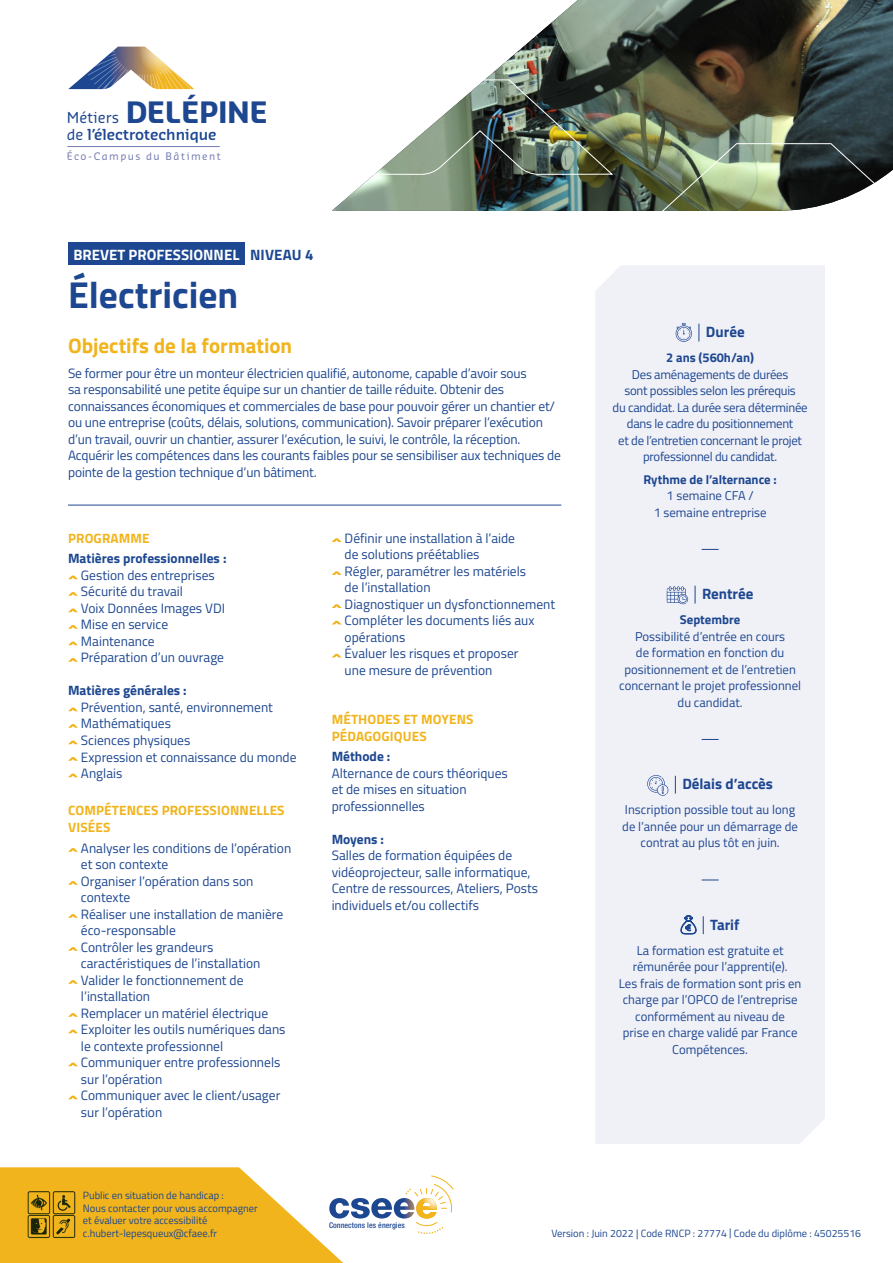
<style>
.page{position:relative;width:893px;height:1263px;background:#fff}
.page>*{position:absolute;margin:0;border:0;box-sizing:border-box;transform-origin:0 0}
.t1{font:700 37.5px "Titillium Web";color:#1d4790}
.t2{font:700 28.8px "Sansa Pro";color:#1d4790}
.t3{font:700 21px "Titillium Web";color:#f1b41c}
.t4{font:700 15px "Titillium Web";color:#1d4790}
.t5{font:700 15px "Titillium Web";color:#fff}
.t6{font:600 14.85px "Sansa Soft Pro";color:#1d4790}
.t7{font:13.5px/16.5px "Titillium Web";color:#1d4790}
.t8{font:700 13.5px/16.5px "Titillium Web";letter-spacing:.01em;color:#f1b41c}
.t9{font:700 13.5px "Titillium Web";color:#1d4790}
.t10{font:12.75px/16.5px "Titillium Web";color:#1d4790;text-align:center}
.t11{font:12.75px/16.5px "Titillium Web";letter-spacing:-.02em;color:#1d4790;text-align:center}
.t12{font:700 12.75px "Titillium Web";color:#1d4790}
.t13{font:10.5px/12.6px "Titillium Web";color:#1d4790}
.t14{font:10.2px "Sansa Soft Pro";letter-spacing:.145em;color:#757cb1}
.t15{font:500 condensed 7.8px "Helvetica Neue LT Std";letter-spacing:.01em;color:#1d4790}
.s1{font-family:"Sansa Soft Pro";font-weight:400;font-size:14.85px}
.s2{font-weight:400}
.s3{color:#1d4790}
</style>
<div class="page">
<img style="left:332px;top:0;width:561px;height:211px">
<div style="left:68px;top:243px;width:177px;height:22px;background:#1d4790"></div>
<img style="left:348px;top:79px;width:265px;height:96px">
<img style="left:560px;top:143px;width:333px;height:68px">
<hr style="left:68px;top:505px;width:493px;height:1px;background:#1d4790">
<svg style="left:68px;top:576px;width:10px;height:3px"></svg>
<svg style="left:68px;top:592px;width:10px;height:4px"></svg>
<svg style="left:68px;top:609px;width:10px;height:3px"></svg>
<svg style="left:68px;top:625px;width:10px;height:4px"></svg>
<svg style="left:68px;top:642px;width:10px;height:3px"></svg>
<svg style="left:68px;top:658px;width:10px;height:4px"></svg>
<svg style="left:68px;top:708px;width:10px;height:3px"></svg>
<svg style="left:68px;top:724px;width:10px;height:4px"></svg>
<svg style="left:68px;top:741px;width:10px;height:3px"></svg>
<svg style="left:68px;top:757px;width:10px;height:4px"></svg>
<svg style="left:68px;top:774px;width:10px;height:3px"></svg>
<svg style="left:68px;top:848px;width:10px;height:4px"></svg>
<svg style="left:68px;top:881px;width:10px;height:4px"></svg>
<svg style="left:68px;top:914px;width:10px;height:4px"></svg>
<svg style="left:68px;top:947px;width:10px;height:4px"></svg>
<svg style="left:68px;top:980px;width:10px;height:4px"></svg>
<svg style="left:68px;top:1013px;width:10px;height:4px"></svg>
<svg style="left:68px;top:1030px;width:10px;height:3px"></svg>
<svg style="left:68px;top:1063px;width:10px;height:3px"></svg>
<svg style="left:68px;top:1096px;width:10px;height:3px"></svg>
<svg style="left:332px;top:538px;width:10px;height:4px"></svg>
<svg style="left:332px;top:571px;width:10px;height:4px"></svg>
<svg style="left:332px;top:604px;width:10px;height:4px"></svg>
<svg style="left:332px;top:621px;width:9px;height:3px"></svg>
<svg style="left:332px;top:654px;width:9px;height:3px"></svg>
<hr style="left:68px;top:146px;width:152px;height:1px;background:#757cb1">
<svg style="left:68px;top:47px;width:126px;height:42px"></svg>
<div style="left:595px;top:266px;width:230px;height:878px;background:#f0f0f7"></div>
<svg style="left:673px;top:323px;width:26px;height:19px"></svg>
<svg style="left:702px;top:549px;width:17px;height:1px"></svg>
<svg style="left:667px;top:586px;width:21px;height:18px"></svg>
<svg style="left:695px;top:586px;width:1px;height:17px"></svg>
<svg style="left:702px;top:739px;width:17px;height:1px"></svg>
<svg style="left:647px;top:775px;width:21px;height:21px"></svg>
<svg style="left:675px;top:776px;width:1px;height:18px"></svg>
<svg style="left:702px;top:880px;width:17px;height:1px"></svg>
<svg style="left:681px;top:916px;width:15px;height:18px"></svg>
<svg style="left:703px;top:916px;width:1px;height:18px"></svg>
<svg style="left:0;top:1167px;width:454px;height:96px"></svg>
<h2 class="t2" style="left:67px;top:92px;width:202px"><span class="s1">Métiers</span> DELÉPINE</h2>
<p class="t6" style="left:67px;top:124px;width:151px"><span class="s2">de</span> l’électrotechnique</p>
<p class="t14" style="left:67px;top:149px;width:155px">Éco-Campus du Bâtiment</p>
<p class="t5" style="left:73px;top:243px;width:242px">BREVET PROFESSIONNEL <span class="s3">NIVEAU 4</span></p>
<h1 class="t1" style="left:68px;top:266px;width:172px">Électricien</h1>
<h3 class="t3" style="left:68px;top:329px;width:226px">Objectifs de la formation</h3>
<p class="t7" style="left:68px;top:364px;width:494px">Se former pour être un monteur électricien qualifié, autonome, capable d’avoir sous<br>sa responsabilité une petite équipe sur un chantier de taille réduite. Obtenir des connaissances économiques et commerciales de base pour pouvoir gérer un chantier et/ ou une entreprise (coûts, délais, solutions, communication). Savoir préparer l’exécution d’un travail, ouvrir un chantier, assurer l’exécution, le suivi, le contrôle, la réception.<br>Acquérir les compétences dans les courants faibles pour se sensibiliser aux techniques de pointe de la gestion technique d’un bâtiment.</p>
<p class="t8" style="left:68px;top:529px;width:83px">PROGRAMME</p>
<p class="t9" style="left:68px;top:548px;width:160px">Matières professionnelles :</p>
<p class="t7" style="left:81px;top:566px;width:146px">Gestion des entreprises<br>Sécurité du travail<br>Voix Données Images VDI<br>Mise en service<br>Maintenance<br>Préparation d’un ouvrage</p>
<p class="t9" style="left:68px;top:680px;width:120px">Matières générales :</p>
<p class="t7" style="left:81px;top:698px;width:217px">Prévention, santé, environnement<br>Mathématiques<br>Sciences physiques<br>Expression et connaissance du monde<br>Anglais</p>
<p class="t8" style="left:68px;top:801px;width:218px">COMPÉTENCES PROFESSIONNELLES<br>VISÉES</p>
<p class="t7" style="left:81px;top:839px;width:212px">Analyser les conditions de l’opération et son contexte<br>Organiser l’opération dans son contexte<br>Réaliser une installation de manière éco-responsable<br>Contrôler les grandeurs caractéristiques de l’installation<br>Valider le fonctionnement de l’installation<br>Remplacer un matériel électrique<br>Exploiter les outils numériques dans le contexte professionnel<br>Communiquer entre professionnels sur l’opération<br>Communiquer avec le client/usager sur l’opération</p>
<p class="t7" style="left:345px;top:529px;width:212px">Définir une installation à l’aide<br>de solutions préétablies<br>Régler, paramétrer les matériels<br>de l’installation<br>Diagnostiquer un dysfonctionnement<br>Compléter les documents liés aux opérations<br>Évaluer les risques et proposer<br>une mesure de prévention</p>
<p class="t8" style="left:332px;top:710px;width:143px">MÉTHODES ET MOYENS<br>PÉDAGOGIQUES</p>
<p class="t9" style="left:332px;top:746px;width:60px">Méthode :</p>
<p class="t7" style="left:332px;top:764px;width:178px">Alternance de cours théoriques et de mises en situation professionnelles</p>
<p class="t9" style="left:332px;top:829px;width:54px">Moyens :</p>
<p class="t7" style="left:332px;top:847px;width:208px">Salles de formation équipées de vidéoprojecteur, salle informatique, Centre de ressources, Ateliers, Posts individuels et/ou collectifs</p>
<p class="t4" style="left:706px;top:321px;width:40px">Durée</p>
<p class="t12" style="left:666px;top:348px;width:89px">2 ans (560h/an)</p>
<p class="t11" style="left:613px;top:365px;width:197px">Des aménagements de durées<br>sont possibles selon les prérequis<br>du candidat. La durée sera déterminée dans le cadre du positionnement<br>et de l’entretien concernant le projet professionnel du candidat.</p>
<p class="t12" style="left:643px;top:470px;width:135px">Rythme de l’alternance :</p>
<p class="t10" style="left:654px;top:487px;width:114px">1 semaine CFA /<br>1 semaine entreprise</p>
<p class="t4" style="left:702px;top:583px;width:53px">Rentrée</p>
<p class="t12" style="left:680px;top:610px;width:62px">Septembre</p>
<p class="t10" style="left:619px;top:627px;width:183px">Possibilité d’entrée en cours<br>de formation en fonction du positionnement et de l’entretien concernant le projet professionnel du candidat.</p>
<p class="t4" style="left:682px;top:773px;width:92px">Délais d’accès</p>
<p class="t10" style="left:622px;top:801px;width:177px">Inscription possible tout au long de l’année pour un démarrage de contrat au plus tôt en juin.</p>
<p class="t4" style="left:710px;top:913px;width:31px">Tarif</p>
<p class="t10" style="left:619px;top:941px;width:184px">La formation est gratuite et rémunérée pour l’apprenti(e).<br>Les frais de formation sont pris en charge par l’OPCO de l’entreprise conformément au niveau de<br>prise en charge validé par France<br>Compétences.</p>
<p class="t13" style="left:83px;top:1189px;width:176px">Public en situation de handicap :<br>Nous contacter pour vous accompagner et évaluer votre accessibilité c.hubert-lepesqueux@cfaee.fr</p>
<p class="t15" style="left:329px;top:1220px;width:77px">Connectons les énergies</p>
<p class="t13" style="left:551px;top:1226px;width:311px">Version : Juin 2022 | Code RNCP : 27774 | Code du diplôme : 45025516</p>
</div>
